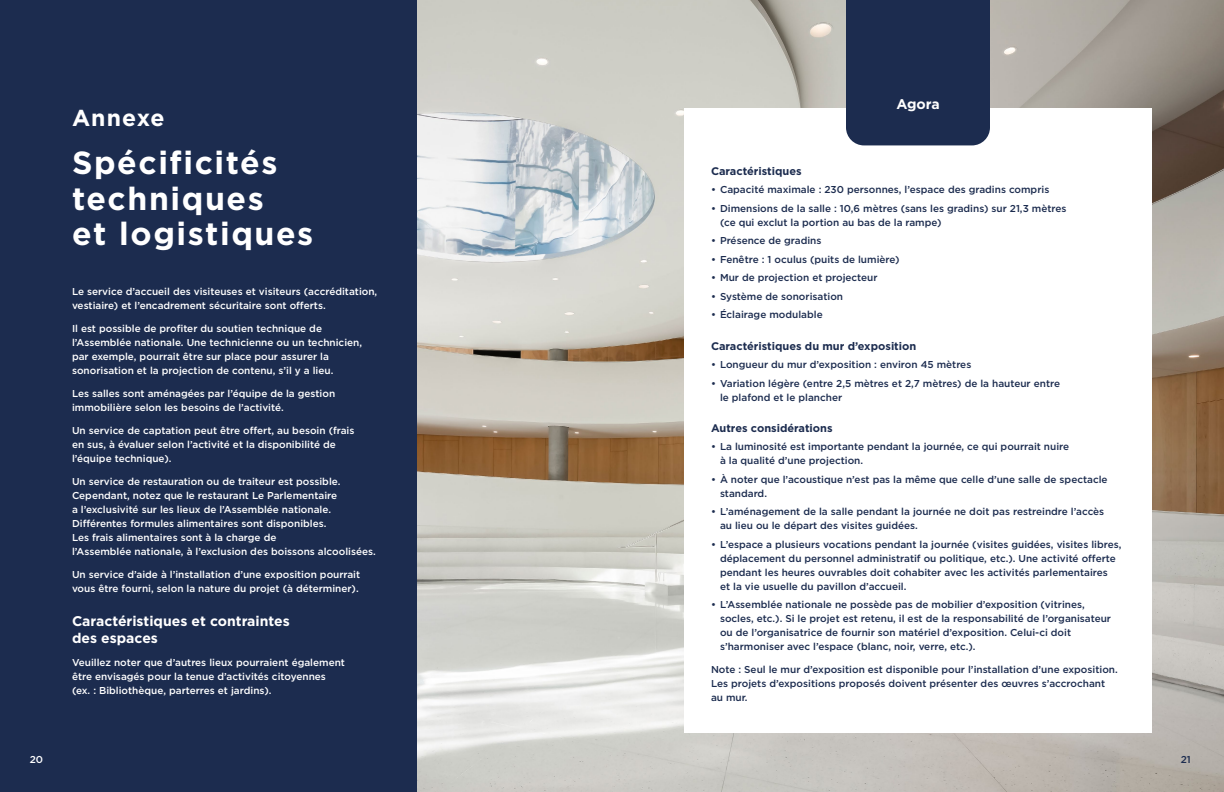
<style>
.page{position:relative;width:1224px;height:792px;background:#fff}
.page>*{position:absolute;margin:0;border:0;box-sizing:border-box;transform-origin:0 0}
.t1{font:700 32px/35px "Gotham";letter-spacing:.05em;color:#fff}
.t2{font:700 23px "Gotham";letter-spacing:.05em;color:#fff}
.t3{font:700 14px/16.8px "Gotham";color:#fff}
.t4{font:700 11px "Gotham";color:#1c2c4f}
.t5{font:500 10px/14px "Gotham";color:#1c2c4f}
.t6{font:500 10px/14px "Gotham";color:#fff}
</style>
<div class="page">
<div style="left:0;top:0;width:418px;height:792px;background:#1c2c4f"></div>
<img style="left:418px;top:0;width:806px;height:792px">
<div style="left:684px;top:108px;width:468px;height:625px;background:#fff"></div>
<div style="left:846px;top:0;width:144px;height:145px;background:#1c2c4f"></div>
<h2 class="t2" style="left:72px;top:103px;width:94px">Annexe</h2>
<h1 class="t1" style="left:72px;top:145px;width:243px">Spécificités techniques<br>et logistiques</h1>
<p class="t6" style="left:72px;top:284px;width:307px">Le service d’accueil des visiteuses et visiteurs (accréditation, vestiaire) et l’encadrement sécuritaire sont offerts.</p>
<p class="t6" style="left:72px;top:321px;width:292px">Il est possible de profiter du soutien technique de l’Assemblée nationale. Une technicienne ou un technicien, par exemple, pourrait être sur place pour assurer la sonorisation et la projection de contenu, s’il y a lieu.</p>
<p class="t6" style="left:72px;top:386px;width:265px">Les salles sont aménagées par l’équipe de la gestion immobilière selon les besoins de l’activité.</p>
<p class="t6" style="left:72px;top:423px;width:284px">Un service de captation peut être offert, au besoin (frais en sus, à évaluer selon l’activité et la disponibilité de l’équipe technique).</p>
<p class="t6" style="left:72px;top:474px;width:304px">Un service de restauration ou de traiteur est possible.<br>Cependant, notez que le restaurant Le Parlementaire<br>a l’exclusivité sur les lieux de l’Assemblée nationale.<br>Différentes formules alimentaires sont disponibles.<br>Les frais alimentaires sont à la charge de<br>l’Assemblée nationale, à l’exclusion des boissons alcoolisées.</p>
<p class="t6" style="left:72px;top:567px;width:290px">Un service d’aide à l’installation d’une exposition pourrait vous être fourni, selon la nature du projet (à déterminer).</p>
<h3 class="t3" style="left:72px;top:613px;width:219px">Caractéristiques et contraintes des espaces</h3>
<p class="t6" style="left:72px;top:655px;width:275px">Veuillez noter que d’autres lieux pourraient également être envisagés pour la tenue d’activités citoyennes (ex. : Bibliothèque, parterres et jardins).</p>
<h3 class="t3" style="left:896px;top:96px;width:45px">Agora</h3>
<p class="t4" style="left:711px;top:164px;width:92px">Caractéristiques</p>
<p class="t5" style="left:711px;top:183px;width:340px">• Capacité maximale : 230 personnes, l’espace des gradins compris</p>
<p class="t5" style="left:720px;top:201px;width:348px;text-indent:-9px">• Dimensions de la salle : 10,6 mètres (sans les gradins) sur 21,3 mètres (ce qui exclut la portion au bas de la rampe)</p>
<p class="t5" style="left:711px;top:234px;width:112px">• Présence de gradins</p>
<p class="t5" style="left:711px;top:252px;width:190px">• Fenêtre : 1 oculus (puits de lumière)</p>
<p class="t5" style="left:711px;top:271px;width:168px">• Mur de projection et projecteur</p>
<p class="t5" style="left:711px;top:289px;width:134px">• Système de sonorisation</p>
<p class="t5" style="left:711px;top:308px;width:113px">• Éclairage modulable</p>
<p class="t4" style="left:711px;top:339px;width:207px">Caractéristiques du mur d’exposition</p>
<p class="t5" style="left:711px;top:358px;width:262px">• Longueur du mur d’exposition : environ 45 mètres</p>
<p class="t5" style="left:720px;top:376px;width:342px;text-indent:-9px">• Variation légère (entre 2,5 mètres et 2,7 mètres) de la hauteur entre le plafond et le plancher</p>
<p class="t4" style="left:711px;top:421px;width:123px">Autres considérations</p>
<p class="t5" style="left:720px;top:440px;width:351px;text-indent:-9px">• La luminosité est importante pendant la journée, ce qui pourrait nuire à la qualité d’une projection.</p>
<p class="t5" style="left:720px;top:472px;width:389px;text-indent:-9px">• À noter que l’acoustique n’est pas la même que celle d’une salle de spectacle standard.</p>
<p class="t5" style="left:720px;top:505px;width:386px;text-indent:-9px">• L’aménagement de la salle pendant la journée ne doit pas restreindre l’accès au lieu ou le départ des visites guidées.</p>
<p class="t5" style="left:720px;top:537px;width:403px;text-indent:-9px">• L’espace a plusieurs vocations pendant la journée (visites guidées, visites libres, déplacement du personnel administratif ou politique, etc.). Une activité offerte pendant les heures ouvrables doit cohabiter avec les activités parlementaires<br>et la vie usuelle du pavillon d’accueil.</p>
<p class="t5" style="left:720px;top:598px;width:393px;text-indent:-9px">• L’Assemblée nationale ne possède pas de mobilier d’exposition (vitrines, socles, etc.). Si le projet est retenu, il est de la responsabilité de l’organisateur ou de l’organisatrice de fournir son matériel d’exposition. Celui-ci doit s’harmoniser avec l’espace (blanc, noir, verre, etc.).</p>
<p class="t5" style="left:711px;top:663px;width:407px">Note : Seul le mur d’exposition est disponible pour l’installation d’une exposition.<br>Les projets d’expositions proposés doivent présenter des œuvres s’accrochant au mur.</p>
<p class="t6" style="left:30px;top:752px;width:15px">20</p>
<p class="t5" style="left:1181px;top:752px;width:12px">21</p>
</div>
